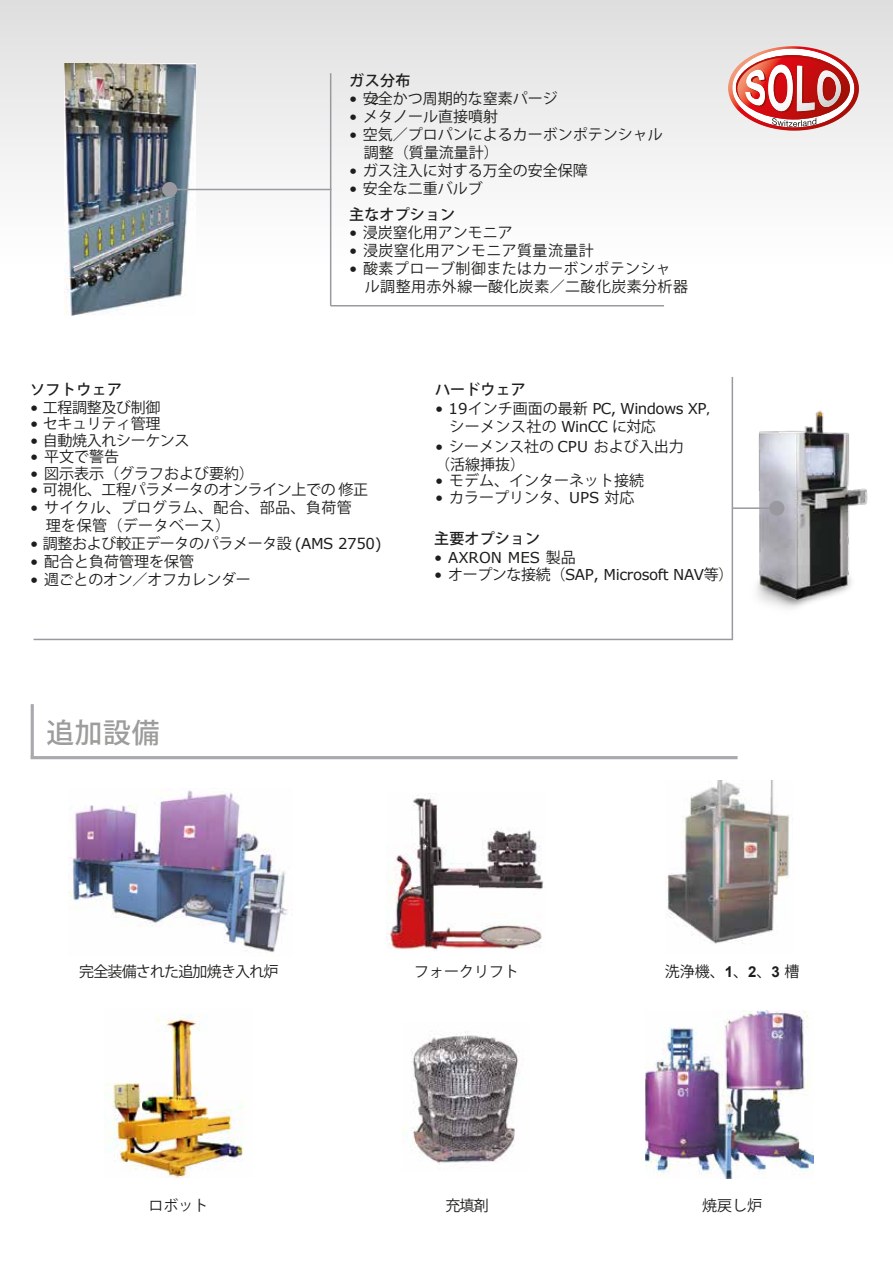
<style>
.page{position:relative;width:893px;height:1263px;background:#fff}
.page>*{position:absolute;margin:0;border:0;box-sizing:border-box;transform-origin:0 0}
.t1{font:500 27.75px "Koz Go Pr 6 N";color:#9d9d9c}
.t2{font:15px/18px "Koz Go Pr 6 N";color:#1d1d1b}
.t3{font:15px/18px "Koz Go Pr 6 N";letter-spacing:.025em;color:#1d1d1b}
.t4{font:15px "Koz Go Pr 6 N";letter-spacing:-.025em;color:#1d1d1b}
.t5{font:15px "Verdana";letter-spacing:-.025em;color:#1d1d1b}
.t6{font:500 15px "Koz Go Pr 6 N";letter-spacing:.01em;color:#1d1d1b}
.t7{font:15px "Koz Go Pr 6 N";letter-spacing:-.055em;color:#1d1d1b}
.t8{font:15px "Verdana";color:#1d1d1b}
.t9{font:12px "Verdana";color:#1d1d1b}
.s1{font-family:"Verdana"}
.s2{font-weight:500}
.s3{font-family:"Koz Go Pr 6 N"}
.s4{font-family:"Arial";font-weight:700}
</style>
<div class="page">
<div style="left:0;top:0;width:893px;height:264px;background:linear-gradient(to bottom,#dfdfdf,#fff)"></div>
<img style="left:65px;top:64px;width:130px;height:251px">
<img style="left:68px;top:790px;width:220px;height:162px">
<img style="left:666px;top:781px;width:123px;height:163px">
<img style="left:387px;top:793px;width:157px;height:157px">
<img style="left:403px;top:1031px;width:116px;height:133px">
<img style="left:645px;top:1010px;width:169px;height:168px">
<img style="left:105px;top:1014px;width:139px;height:163px">
<hr style="left:176px;top:189px;width:155px;height:1px;background:#9a99a0">
<div style="left:162px;top:182px;width:15px;height:15px;background:#9a99a0;border-radius:50%"></div>
<hr style="left:330px;top:73px;width:1px;height:233px;background:#9a99a0">
<hr style="left:331px;top:305px;width:333px;height:1px;background:#9a99a0">
<img style="left:756px;top:410px;width:112px;height:199px">
<div style="left:769px;top:501px;width:15px;height:15px;background:#9a99a0;border-radius:50%"></div>
<hr style="left:34px;top:639px;width:699px;height:1px;background:#9a99a0">
<hr style="left:732px;top:377px;width:1px;height:262px;background:#9a99a0">
<hr style="left:732px;top:507px;width:48px;height:2px;background:#9a99a0">
<hr style="left:31px;top:756px;width:707px;height:3px;background:#aaa9b0">
<hr style="left:31px;top:704px;width:3px;height:53px;background:#aaa9b0">
<svg style="left:728px;top:46px;width:131px;height:85px"></svg>
<p class="t6" style="left:349px;top:72px;width:63px">ガス分布</p>
<p class="t2" style="left:349px;top:90px;width:210px"><span class="s1">•</span> 安全かつ周期的な窒素パージ</p>
<p class="t2" style="left:349px;top:108px;width:150px"><span class="s1">•</span> メタノール直接噴射</p>
<p class="t9" style="left:371px;top:92px;width:9px">2</p>
<p class="t2" style="left:364px;top:126px;width:300px;text-indent:-15px"><span class="s1">•</span> 空気／プロパンによるカーボンポテンシャル調整（質量流量計）</p>
<p class="t2" style="left:349px;top:162px;width:240px"><span class="s1">•</span> ガス注入に対する万全の安全保障</p>
<p class="t2" style="left:349px;top:176px;width:135px;line-height:25.5px"><span class="s1">•</span> 安全な二重バルブ<span class="s2">主なオプション</span></p>
<p class="t2" style="left:349px;top:224px;width:165px"><span class="s1">•</span> 浸炭窒化用アンモニア</p>
<p class="t3" style="left:349px;top:242px;width:246px"><span class="s1">•</span> 浸炭窒化用アンモニア質量流量計</p>
<p class="t3" style="left:365px;top:260px;width:325px;text-indent:-16px"><span class="s1">•</span> 酸素プローブ制御またはカーボンポテンシャル調整用赤外線一酸化炭素／二酸化炭素分析器</p>
<p class="t6" style="left:30px;top:381px;width:93px">ソフトウェア</p>
<p class="t4" style="left:30px;top:399px;width:132px"><span class="s1">•</span> 工程調整及び制御</p>
<p class="t4" style="left:30px;top:415px;width:132px"><span class="s1">•</span> セキュリティ管理</p>
<p class="t4" style="left:30px;top:432px;width:161px"><span class="s1">•</span> 自動焼入れシーケンス</p>
<p class="t2" style="left:30px;top:448px;width:90px"><span class="s1">•</span> 平文で警告</p>
<p class="t2" style="left:30px;top:465px;width:225px"><span class="s1">•</span> 図示表示（グラフおよび要約）</p>
<p class="t4" style="left:30px;top:481px;width:339px"><span class="s1">•</span> 可視化、工程パラメータのオンライン上での 修正</p>
<p class="t3" style="left:46px;top:499px;width:307px;text-indent:-16px"><span class="s1">•</span> サイクル、プログラム、配合、部品、負荷管理を保管（データベース）</p>
<p class="t4" style="left:30px;top:535px;width:353px"><span class="s1">•</span> 調整および較正データのパラメータ設 <span class="s1">(AMS 2750)</span></p>
<p class="t2" style="left:30px;top:553px;width:165px"><span class="s1">•</span> 配合と負荷管理を保管</p>
<p class="t2" style="left:30px;top:571px;width:222px"><span class="s1">•</span> 週ごとのオン／オフカレンダー</p>
<h1 class="t1" style="left:46px;top:717px;width:115px">追加設備</h1>
<p class="t6" style="left:435px;top:381px;width:92px">ハードウェア</p>
<p class="t5" style="left:435px;top:399px;width:287px">• 19<span class="s3">インチ画面の最新</span> PC, Windows XP<span class="s3">，</span></p>
<p class="t2" style="left:435px;top:438px;width:250px"><span class="s1">•</span> シーメンス社の <span class="s1">CPU</span> および入出力（活線挿抜）</p>
<p class="t2" style="left:435px;top:472px;width:210px"><span class="s1">•</span> モデム、インターネット接続</p>
<p class="t2" style="left:435px;top:489px;width:201px"><span class="s1">•</span> カラープリンタ、<span class="s1">UPS</span> 対応</p>
<p class="t6" style="left:434px;top:530px;width:107px">主要オプション</p>
<p class="t8" style="left:434px;top:547px;width:143px">• AXRON MES <span class="s3">製品</span></p>
<p class="t5" style="left:434px;top:564px;width:301px">• <span class="s3">オープンな接続（</span>SAP, Microsoft NAV<span class="s3">等）</span></p>
<p class="t3" style="left:449px;top:418px;width:208px">シーメンス社の <span class="s1">WinCC</span> に対応</p>
<p class="t7" style="left:79px;top:963px;width:201px">完全装備された追加焼き入れ炉</p>
<p class="t2" style="left:414px;top:962px;width:106px">フォークリフト</p>
<p class="t2" style="left:665px;top:962px;width:136px">洗浄機、<span class="s4">1</span>、<span class="s4">2</span>、<span class="s4">3</span> 槽</p>
<p class="t2" style="left:149px;top:1197px;width:61px">ロボット</p>
<p class="t2" style="left:445px;top:1197px;width:45px">充填剤</p>
<p class="t2" style="left:702px;top:1197px;width:61px">焼戻し炉</p>
</div>
